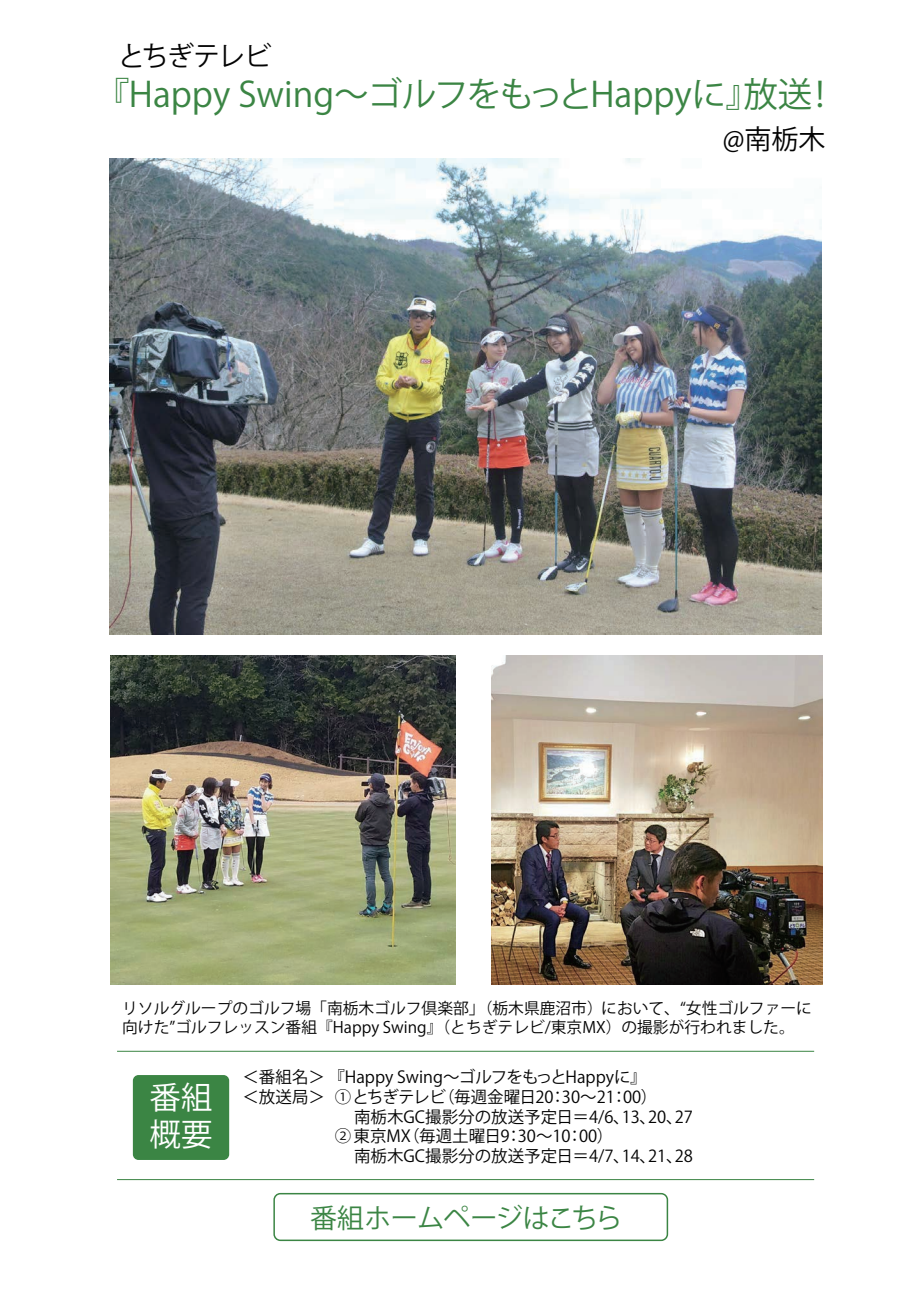
<style>
.page{position:relative;width:919px;height:1289px;background:#fff}
.page>*{position:absolute;margin:0;border:0;box-sizing:border-box;transform-origin:0 0}
.t1{font:34.5px "Koz Go Pr 6 N";color:#3b8544}
.t2{font:31.5px/37.7px "Koz Go Pr 6 N";color:#fff}
.t3{font:27px "Koz Go Pr 6 N";letter-spacing:-.02em;color:#3b8544}
.t4{font:27px "Koz Go Pr 6 N";letter-spacing:-.04em;color:#030303}
.t5{font:16.5px/19.8px "Koz Go Pr 6 N";color:#030303}
.t6{font:15.75px/18.9px "Koz Go Pr 6 N";color:#030303}
</style>
<div class="page">
<div style="left:133px;top:1075px;width:96px;height:84px;background:#3b8544;border-radius:6px"></div>
<img style="left:109px;top:158px;width:712px;height:476px">
<img style="left:110px;top:655px;width:345px;height:329px">
<img style="left:492px;top:655px;width:329px;height:329px">
<div style="left:273px;top:1192px;width:395px;height:48px;border:2px solid #3b8544;border-radius:6px"></div>
<hr style="left:117px;top:1179px;width:697px;height:1px;background:#3b8544">
<hr style="left:117px;top:1050px;width:697px;height:1px;background:#3b8544">
<h3 class="t4" style="left:118px;top:41px;width:155px">とちぎテレビ</h3>
<h1 class="t1" style="left:95px;top:75px;width:743px">『Happy Swing～ゴルフをもっとHappyに』放送！</h1>
<h3 class="t4" style="left:722px;top:123px;width:104px">@南栃木</h3>
<p class="t6" style="left:122px;top:999px;width:691px">リソルグループのゴルフ場「南栃木ゴルフ倶楽部」（栃木県鹿沼市）において、“女性ゴルファーに向けた”ゴルフレッスン番組『Happy Swing』（とちぎテレビ/東京MX）の撮影が行われました。</p>
<p class="t5" style="left:242px;top:1067px;width:405px">＜番組名＞『Happy Swing～ゴルフをもっとHappyに』</p>
<p class="t5" style="left:143px;top:1087px;width:515px">　　　　　　＜放送局＞ ①とちぎテレビ（毎週金曜日20：30～21：00）</p>
<p class="t5" style="left:151px;top:1106px;width:67px">　　　　</p>
<h2 class="t2" style="left:149px;top:1078px;width:64px">番組概要</h2>
<p class="t5" style="left:354px;top:1106px;width:340px">南栃木GC撮影分の放送予定日＝4/6、13、20、27</p>
<p class="t5" style="left:354px;top:1126px;width:340px;text-indent:-19px">②東京MX（毎週土曜日9：30～10：00）<br>南栃木GC撮影分の放送予定日＝4/7、14、21、28</p>
<p class="t5" style="left:143px;top:1126px;width:67px">　　　　</p>
<h3 class="t3" style="left:310px;top:1202px;width:314px">番組ホームページはこちら</h3>
</div>
